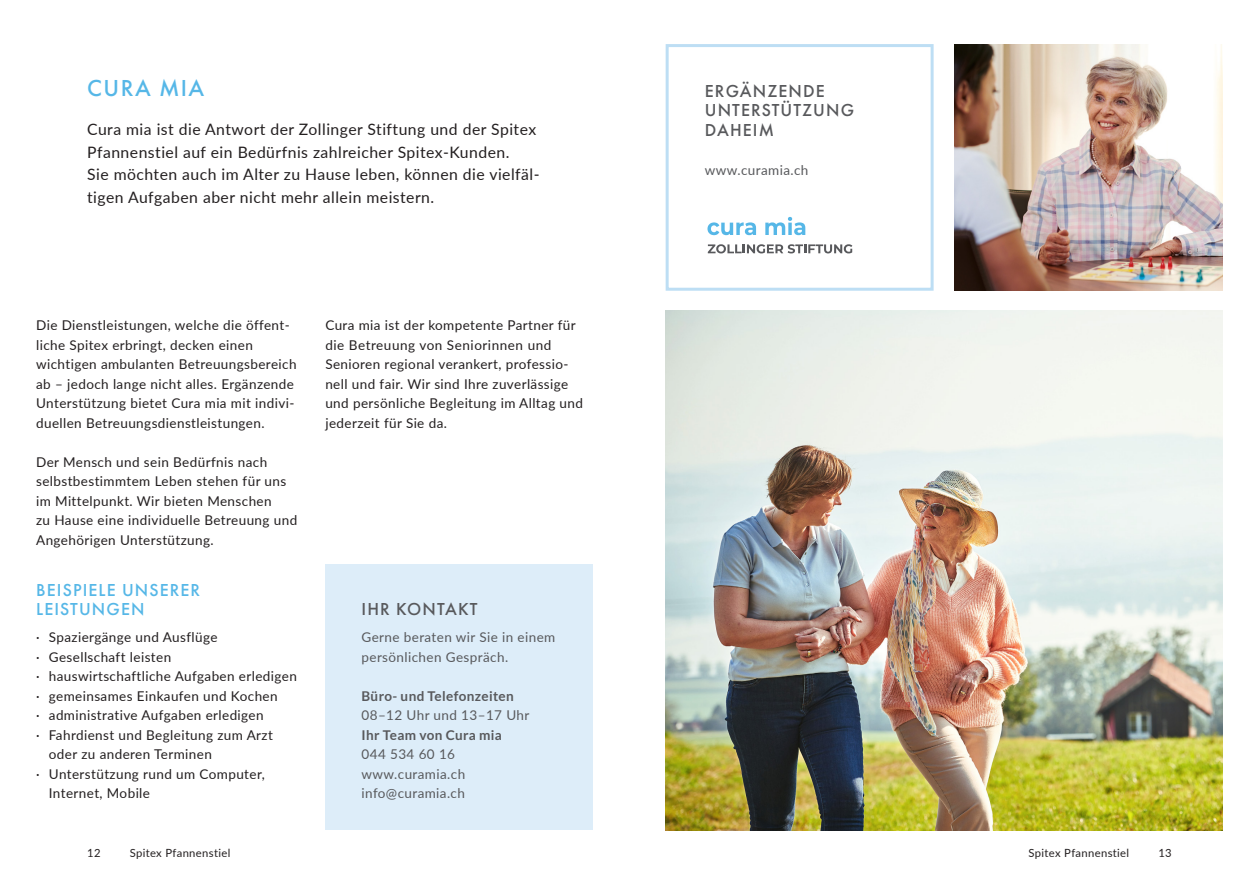
<style>
.page{position:relative;width:1259px;height:893px;background:#fff}
.page>*{position:absolute;margin:0;border:0;box-sizing:border-box;transform-origin:0 0}
.Titel_16_gruen{font:500 24px "Futura PT";letter-spacing:.06em;color:#56b7e7}
.Cura_mia_Titel{font:500 18px/19.5px "Futura PT";letter-spacing:.06em;color:#58595c}
.Titel_12_gruen{font:500 18px/19.5px "Futura PT";letter-spacing:.06em;color:#56b7e7}
.Titel_12_gruen-2{font:500 18px "Futura PT";letter-spacing:.06em;color:#58595c}
.Lead_links{font:15.75px/22.5px "Lato";letter-spacing:.03em;color:#231f20}
.Grundschrift{font:13.5px/19.5px "Lato";letter-spacing:.03em;color:#231f20}
.Grundschrift-2{font:13.5px/19.5px "Lato";letter-spacing:.03em;color:#58595c}
.Titel_9{font:700 13.5px "Lato";letter-spacing:.025em;color:#58595c}
.Cura_mia_Grundschrift{font:13.5px "Lato";letter-spacing:.03em;color:#58595c}
.t1{font:11.25px "Lato";letter-spacing:.03em;color:#231f20}
</style>
<div class="page">
<div style="left:325px;top:564px;width:268px;height:266px;background:#ddedf9"></div>
<img style="left:955px;top:44px;width:267px;height:247px">
<img style="left:665px;top:311px;width:557px;height:519px">
<div style="left:665px;top:44px;width:268px;height:247px;border:3px solid #bddef4"></div>
<svg style="left:708px;top:244px;width:144px;height:9px"></svg>
<svg style="left:707px;top:222px;width:49px;height:13px"></svg>
<svg style="left:765px;top:217px;width:40px;height:18px"></svg>
<p class="Titel_16_gruen" style="left:87px;top:74px;width:119px">CURA MIA</p>
<p class="Lead_links" style="left:87px;top:118px;width:454px">Cura mia ist die Antwort der Zollinger Stiftung und der Spitex Pfannenstiel auf ein Bedürfnis zahlreicher Spitex-Kunden.<br>Sie möchten auch im Alter zu Hause leben, können die vielfäl&shy;tigen Aufgaben aber nicht mehr allein meistern.</p>
<p class="Grundschrift" style="left:36px;top:315px;width:262px">Die Dienstleistungen, welche die öffent&shy;liche Spitex erbringt, decken einen wichtigen ambulanten Betreuungsbereich ab – jedoch lange nicht alles. Ergänzende Unterstützung bietet Cura mia mit indivi&shy;duellen Betreuungsdienstleistungen.</p>
<p class="Grundschrift" style="left:36px;top:452px;width:263px">Der Mensch und sein Bedürfnis nach selbstbestimmtem Leben stehen für uns im Mittelpunkt. Wir bieten Menschen<br>zu Hause eine individuelle Betreuung und Angehörigen Unterstützung.</p>
<p class="Titel_12_gruen" style="left:36px;top:580px;width:165px">BEISPIELE UNSERER<br>LEISTUNGEN</p>
<p class="Grundschrift" style="left:36px;top:627px;width:183px">· Spaziergänge und Ausflüge</p>
<p class="Grundschrift" style="left:36px;top:647px;width:137px">· Gesellschaft leisten</p>
<p class="Grundschrift" style="left:36px;top:666px;width:262px">· hauswirtschaftliche Aufgaben erledigen</p>
<p class="Grundschrift" style="left:36px;top:686px;width:243px">· gemeinsames Einkaufen und Kochen</p>
<p class="Grundschrift" style="left:36px;top:705px;width:229px">· administrative Aufgaben erledigen</p>
<p class="Grundschrift" style="left:49px;top:725px;width:225px;text-indent:-13px">· Fahrdienst und Begleitung zum Arzt oder zu anderen Terminen</p>
<p class="Grundschrift" style="left:49px;top:764px;width:217px;text-indent:-13px">· Unterstützung rund um Computer,<br>Internet, Mobile</p>
<p class="Grundschrift" style="left:325px;top:315px;width:259px">Cura mia ist der kompetente Partner für die Betreuung von Seniorinnen und Senioren regional verankert, professio&shy;nell und fair. Wir sind Ihre zuverlässige und persönliche Begleitung im Alltag und jederzeit für Sie da.</p>
<p class="Titel_12_gruen-2" style="left:362px;top:598px;width:117px">IHR KONTAKT</p>
<p class="Grundschrift-2" style="left:361px;top:627px;width:195px">Gerne beraten wir Sie in einem persönlichen Gespräch.</p>
<p class="Titel_9" style="left:361px;top:688px;width:154px">Büro- und Telefonzeiten</p>
<p class="Grundschrift-2" style="left:361px;top:705px;width:169px">08–12 Uhr und 13–17 Uhr</p>
<p class="Titel_9" style="left:361px;top:727px;width:142px">Ihr Team von Cura mia</p>
<p class="Grundschrift-2" style="left:361px;top:744px;width:95px">044 534 60 16</p>
<p class="Grundschrift-2" style="left:361px;top:764px;width:105px">www.curamia.ch info@curamia.ch</p>
<p class="Cura_mia_Titel" style="left:705px;top:81px;width:151px">ERGÄNZENDE<br>UNTERSTÜTZUNG<br>DAHEIM</p>
<p class="Cura_mia_Grundschrift" style="left:705px;top:160px;width:105px">www.curamia.ch</p>
<p class="t1" style="left:87px;top:845px;width:15px">12</p>
<p class="t1" style="left:130px;top:845px;width:102px">Spitex Pfannenstiel</p>
<p class="t1" style="left:1028px;top:845px;width:102px">Spitex Pfannenstiel</p>
<p class="t1" style="left:1158px;top:845px;width:15px">13</p>
</div>
